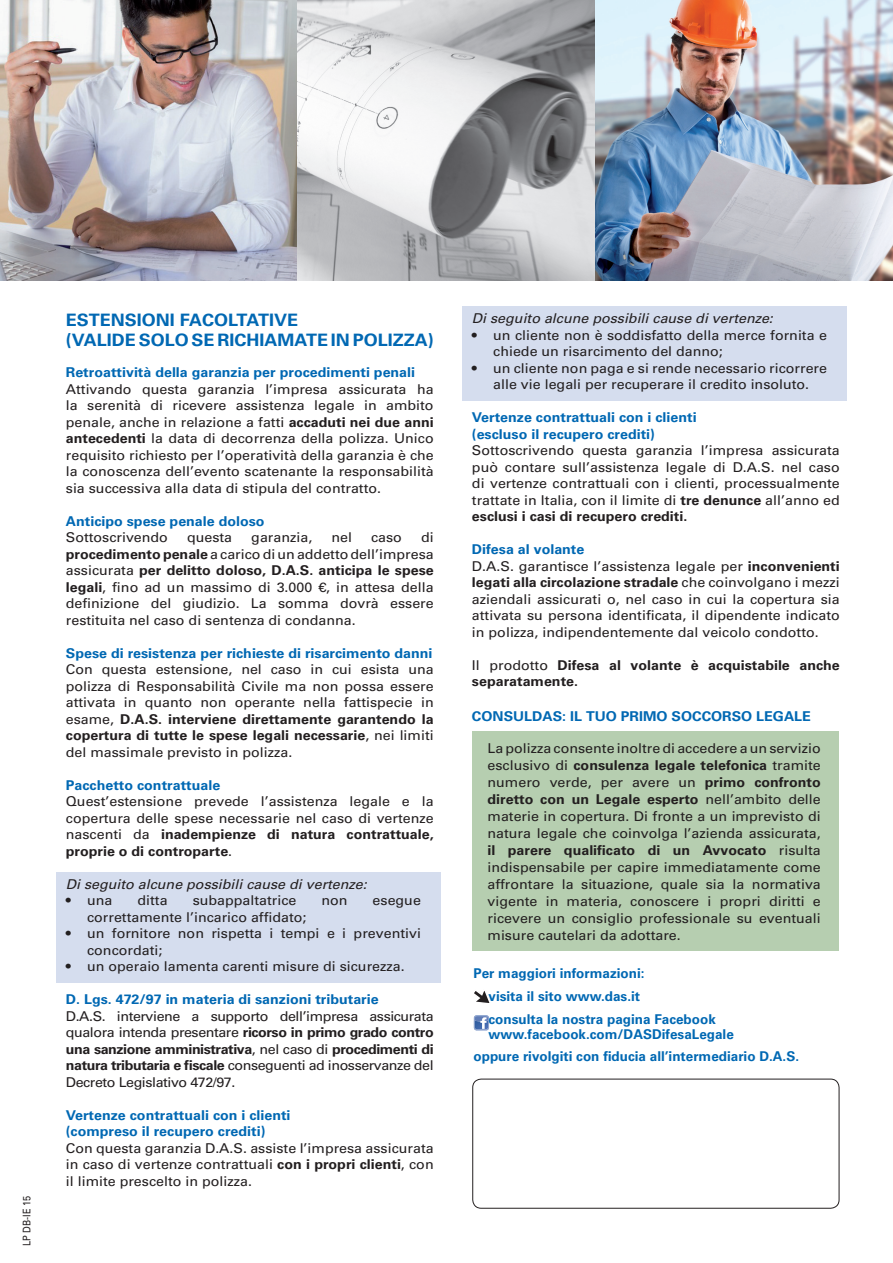
<style>
.page{position:relative;width:893px;height:1263px;background:#fff}
.page>*{position:absolute;margin:0;border:0;box-sizing:border-box;transform-origin:0 0}
.t1{font:700 17.1px "Univers";color:#0168b3;scale:1.05 1}
.t2{font:13.5px/16.5px "Univers";color:#231f20;text-align:justify;scale:1.05 1}
.t3{font:700 13.5px "Univers";color:#0168b3;scale:1.05 1}
.t4{font:700 13.5px "Univers";color:#0168b3}
.t5{font:italic 13.5px "Univers";color:#231f20;scale:1.05 1}
.t6{font:700 13.5px/16.5px "Univers";color:#231f20;scale:1.05 1}
.t7{font:10.5px "Univers";color:#231f20;scale:.88 1}
.s1{font-weight:700}
.s2{font-weight:400}
</style>
<div class="page">
<div style="left:56px;top:872px;width:384px;height:110px;background:#d5ddee"></div>
<div style="left:462px;top:306px;width:384px;height:95px;background:#d5ddee"></div>
<img style="left:0;top:0;width:298px;height:281px">
<svg style="left:298px;top:0;width:297px;height:281px"></svg>
<img style="left:595px;top:0;width:298px;height:281px">
<div style="left:472px;top:731px;width:366px;height:220px;background:#b6ceb0"></div>
<div style="left:472px;top:1079px;width:367px;height:129px;border:1px solid #231f20;border-radius:9px"></div>
<svg style="left:474px;top:991px;width:16px;height:12px"></svg>
<svg style="left:474px;top:1015px;width:15px;height:15px"></svg>
<p class="t7" style="left:20px;top:1246px;width:59px;rotate:-90deg">LP DB-IE 15</p>
<p class="t1" style="left:66px;top:310px;width:223px">ESTENSIONI FACOLTATIVE</p>
<p class="t1" style="left:66px;top:329px;width:352px">(VALIDE SOLO SE RICHIAMATE IN POLIZZA)</p>
<p class="t3" style="left:66px;top:364px;width:334px">Retroattività della garanzia per procedimenti penali</p>
<p class="t2" style="left:66px;top:381px;width:352px">Attivando questa garanzia l’impresa assicurata ha la serenità di ricevere assistenza legale in ambito penale, anche in relazione a fatti <span class="s1">accaduti nei due anni antecedenti</span> la data di decorrenza della polizza. Unico requisito richiesto per l’operatività della garanzia è che la conoscenza dell’evento scatenante la responsabilità sia successiva alla data di stipula del contratto.</p>
<p class="t3" style="left:66px;top:513px;width:191px">Anticipo spese penale doloso</p>
<p class="t2" style="left:66px;top:529px;width:99px">Sottoscrivendo</p>
<p class="t2" style="left:187px;top:529px;width:44px">questa</p>
<p class="t2" style="left:251px;top:529px;width:60px">garanzia,</p>
<p class="t2" style="left:331px;top:529px;width:21px">nel</p>
<p class="t2" style="left:371px;top:529px;width:31px">caso</p>
<p class="t2" style="left:66px;top:529px;width:352px;text-indent:355px">di <span class="s1">procedimento penale</span> a caricodiunaddettodell’impresa assicurata <span class="s1">per delitto doloso, D.A.S. anticipa le spese legali</span>, fino ad un massimo di 3.000 €, in attesa della definizione del giudizio. La somma dovrà essere restituita nel caso di sentenza di condanna.</p>
<p class="t3" style="left:66px;top:645px;width:351px">Spese di resistenza per richieste di risarcimento danni</p>
<p class="t2" style="left:66px;top:661px;width:352px">Con questa estensione, nel caso in cui esista una polizza di Responsabilità Civile ma non possa essere attivata in quanto non operante nella fattispecie in esame, <span class="s1">D.A.S. interviene direttamente garantendo la copertura di tutte le spese legali necessarie</span>, nei limiti del massimale previsto in polizza.</p>
<p class="t3" style="left:66px;top:777px;width:149px">Pacchetto contrattuale</p>
<p class="t2" style="left:66px;top:793px;width:352px">Quest’estensione prevede l’assistenza legale e la copertura delle spese necessarie nel caso di vertenze nascenti da <span class="s1">inadempienze di natura contrattuale, proprie o di controparte</span>.</p>
<p class="t5" style="left:66px;top:876px;width:288px">Di seguito alcune possibili cause di vertenze:</p>
<p class="t2" style="left:66px;top:892px;width:46px">• una</p>
<p class="t2" style="left:138px;top:892px;width:30px">ditta</p>
<p class="t2" style="left:193px;top:892px;width:100px">subappaltatrice</p>
<p class="t2" style="left:321px;top:892px;width:26px">non</p>
<p class="t2" style="left:373px;top:892px;width:48px">esegue</p>
<p class="t2" style="left:87px;top:909px;width:210px">correttamente l’incarico affidato;</p>
<p class="t2" style="left:87px;top:925px;width:319px;text-indent:-21px">• un fornitore non rispetta i tempi e i preventivi concordati;</p>
<p class="t2" style="left:66px;top:958px;width:324px">• un operaio lamenta carenti misure di sicurezza.</p>
<p class="t3" style="left:66px;top:991px;width:299px">D. Lgs. 472/97 in materia di sanzioni tributarie</p>
<p class="t2" style="left:66px;top:1008px;width:352px">D.A.S. interviene a supporto dell’impresa assicurata qualora intenda presentare <span class="s1">ricorso in primo grado contro una sanzione amministrativa</span>, nel caso di <span class="s1">procedimenti di natura tributaria e fiscale</span> conseguenti ad inosservanze del Decreto Legislativo 472/97.</p>
<p class="t3" style="left:66px;top:1107px;width:216px">Vertenze contrattuali con i clienti</p>
<p class="t3" style="left:66px;top:1123px;width:192px">(compreso il recupero crediti)</p>
<p class="t2" style="left:66px;top:1140px;width:352px">Con questa garanzia D.A.S. assiste l’impresa assicurata in caso di vertenze contrattuali <span class="s1">con i propri clienti</span>, con il limite prescelto in polizza.</p>
<p class="t5" style="left:472px;top:310px;width:288px">Di seguito alcune possibili cause di vertenze:</p>
<p class="t2" style="left:493px;top:327px;width:319px;text-indent:-21px">• un cliente non è soddisfatto della merce fornita e chiede un risarcimento del danno;</p>
<p class="t2" style="left:472px;top:360px;width:340px;text-align:center">• un cliente non paga e si rende necessario ricorrere alle vie legali per recuperare il credito insoluto.</p>
<p class="t3" style="left:472px;top:410px;width:216px">Vertenze contrattuali con i clienti</p>
<p class="t3" style="left:472px;top:426px;width:176px">(escluso il recupero crediti)</p>
<p class="t2" style="left:472px;top:442px;width:352px">Sottoscrivendo questa garanzia l’impresa assicurata può contare sull’assistenza legale di D.A.S. nel caso di vertenze contrattuali con i clienti, processualmente trattate in Italia, con il limite di <span class="s1">tre denunce</span> all’anno ed <span class="s1">esclusi i casi di recupero crediti.</span></p>
<p class="t3" style="left:472px;top:542px;width:109px">Difesa al volante</p>
<p class="t2" style="left:472px;top:558px;width:352px">D.A.S. garantisce l’assistenza legale per <span class="s1">inconvenienti legati alla circolazione stradale</span> che coinvolgano i mezzi aziendali assicurati o, nel caso in cui la copertura sia attivata su persona identificata, il dipendente indicato in polizza, indipendentemente dal veicolo condotto.</p>
<p class="t6" style="left:472px;top:657px;width:352px"><span class="s2">Il prodotto</span> Difesa al volante è acquistabile anche separatamente.</p>
<p class="t3" style="left:472px;top:708px;width:324px">CONSULDAS: IL TUO PRIMO SOCCORSO LEGALE</p>
<p class="t2" style="left:488px;top:740px;width:319px;line-height:17px">La polizza consente inoltre di accedere a un servizio esclusivo di <span class="s1">consulenza legale telefonica</span> tramite numero verde, per avere un <span class="s1">primo confronto diretto con un Legale esperto</span> nell’ambito delle materie in copertura. Di fronte a un imprevisto di natura legale che coinvolga l’azienda assicurata, <span class="s1">il parere qualificato di un Avvocato</span> risulta indispensabile per capire immediatamente come affrontare la situazione, quale sia la normativa vigente in materia, conoscere i propri diritti e ricevere un consiglio professionale su eventuali misure cautelari da adottare.</p>
<p class="t4" style="left:474px;top:966px;width:173px">Per maggiori informazioni:</p>
<p class="t4" style="left:489px;top:988px;width:153px">visita il sito www.das.it</p>
<p class="t4" style="left:489px;top:1011px;width:229px">consulta la nostra pagina Facebook</p>
<p class="t4" style="left:489px;top:1026px;width:247px">www.facebook.com/DASDifesaLegale</p>
<p class="t4" style="left:474px;top:1048px;width:327px">oppure rivolgiti con fiducia all’intermediario D.A.S.</p>
</div>
